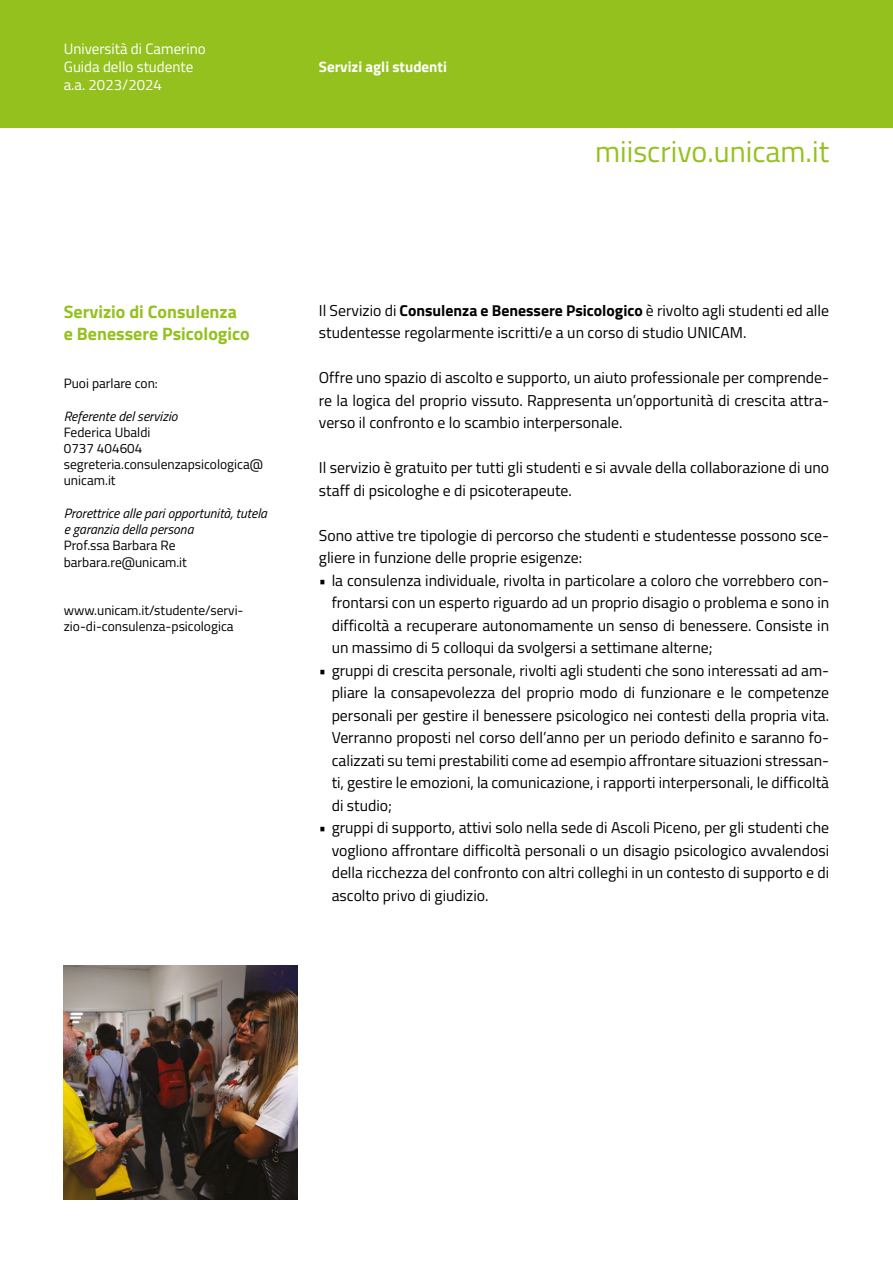
<style>
.page{position:relative;width:893px;height:1263px;background:#fff}
.page>*{position:absolute;margin:0;border:0;box-sizing:border-box;transform-origin:0 0}
.t1{font:30px "Titillium Web";color:#95c11f}
.t2{font:700 18px "Titillium Web";color:#95c11f}
.t3{font:15.75px/22.5px "Titillium Web";color:#000;text-align:justify}
.t4{font:15px "Titillium Web";color:#fff}
.t5{font:700 15px "Titillium Web";color:#fff}
.t6{font:13.5px/16.2px "Titillium Web";color:#000}
.t7{font:italic 13.5px "Titillium Web";color:#000}
.s1{font-weight:700}
</style>
<div class="page">
<div style="left:0;top:0;width:893px;height:128px;background:#95c11f"></div>
<img style="left:64px;top:965px;width:234px;height:234px">
<p class="t4" style="left:64px;top:38px;width:143px">Università di Camerino</p>
<p class="t4" style="left:64px;top:56px;width:131px">Guida dello studente</p>
<p class="t4" style="left:64px;top:74px;width:100px">a.a. 2023/2024</p>
<p class="t5" style="left:319px;top:56px;width:129px">Servizi agli studenti</p>
<p class="t1" style="left:595px;top:129px;width:236px">miiscrivo.unicam.it</p>
<p class="t2" style="left:64px;top:298px;width:175px">Servizio di Consulenza</p>
<p class="t2" style="left:64px;top:320px;width:187px">e Benessere Psicologico</p>
<p class="t6" style="left:64px;top:375px;width:96px">Puoi parlare con:</p>
<p class="t7" style="left:64px;top:406px;width:115px">Referente del servizio</p>
<p class="t6" style="left:64px;top:423px;width:88px">Federica Ubaldi</p>
<p class="t6" style="left:64px;top:440px;width:80px">0737 404604</p>
<p class="t6" style="left:64px;top:456px;width:201px">segreteria.consulenzapsicologica@ unicam.it</p>
<p class="t7" style="left:64px;top:503px;width:205px">Prorettrice alle pari opportunità, tutela</p>
<p class="t7" style="left:64px;top:519px;width:131px">e garanzia della persona</p>
<p class="t6" style="left:64px;top:537px;width:113px">Prof.ssa Barbara Re</p>
<p class="t6" style="left:64px;top:553px;width:125px">barbara.re@unicam.it</p>
<p class="t6" style="left:64px;top:602px;width:181px">www.unicam.it/studente/servi&shy;zio-di-consulenza-psicologica</p>
<p class="t3" style="left:319px;top:298px;width:512px">Il Servizio di <span class="s1">Consulenza e Benessere Psicologico</span> è rivolto agli studenti ed alle studentesse regolarmente iscritti/e a un corso di studio UNICAM.</p>
<p class="t3" style="left:319px;top:365px;width:512px">Offre uno spazio di ascolto e supporto, un aiuto professionale per comprende&shy;re la logica del proprio vissuto. Rappresenta un’opportunità di crescita attra&shy;verso il confronto e lo scambio interpersonale.</p>
<p class="t3" style="left:319px;top:455px;width:512px">Il servizio è gratuito per tutti gli studenti e si avvale della collaborazione di uno staff di psicologhe e di psicoterapeute.</p>
<p class="t3" style="left:319px;top:523px;width:512px">Sono attive tre tipologie di percorso che studenti e studentesse possono sce&shy;gliere in funzione delle proprie esigenze:</p>
<p class="t3" style="left:332px;top:568px;width:499px;text-indent:-13px">• la consulenza individuale, rivolta in particolare a coloro che vorrebbero con&shy;frontarsi con un esperto riguardo ad un proprio disagio o problema e sono in difficoltà a recuperare autonomamente un senso di benessere. Consiste in un massimo di 5 colloqui da svolgersi a settimane alterne;</p>
<p class="t3" style="left:332px;top:658px;width:499px;text-indent:-13px">• gruppi di crescita personale, rivolti agli studenti che sono interessati ad am&shy;pliare la consapevolezza del proprio modo di funzionare e le competenze personali per gestire il benessere psicologico nei contesti della propria vita.<br>Verranno proposti nel corso dell’anno per un periodo definito e saranno fo&shy;calizzati su temi prestabiliti come ad esempio affrontare situazioni stressan&shy;ti, gestire le emozioni, la comunicazione, i rapporti interpersonali, le difficoltà di studio;</p>
<p class="t3" style="left:332px;top:815px;width:499px;text-indent:-13px">• gruppi di supporto, attivi solo nella sede di Ascoli Piceno, per gli studenti che vogliono affrontare difficoltà personali o un disagio psicologico avvalendosi della ricchezza del confronto con altri colleghi in un contesto di supporto e di ascolto privo di giudizio.</p>
</div>
